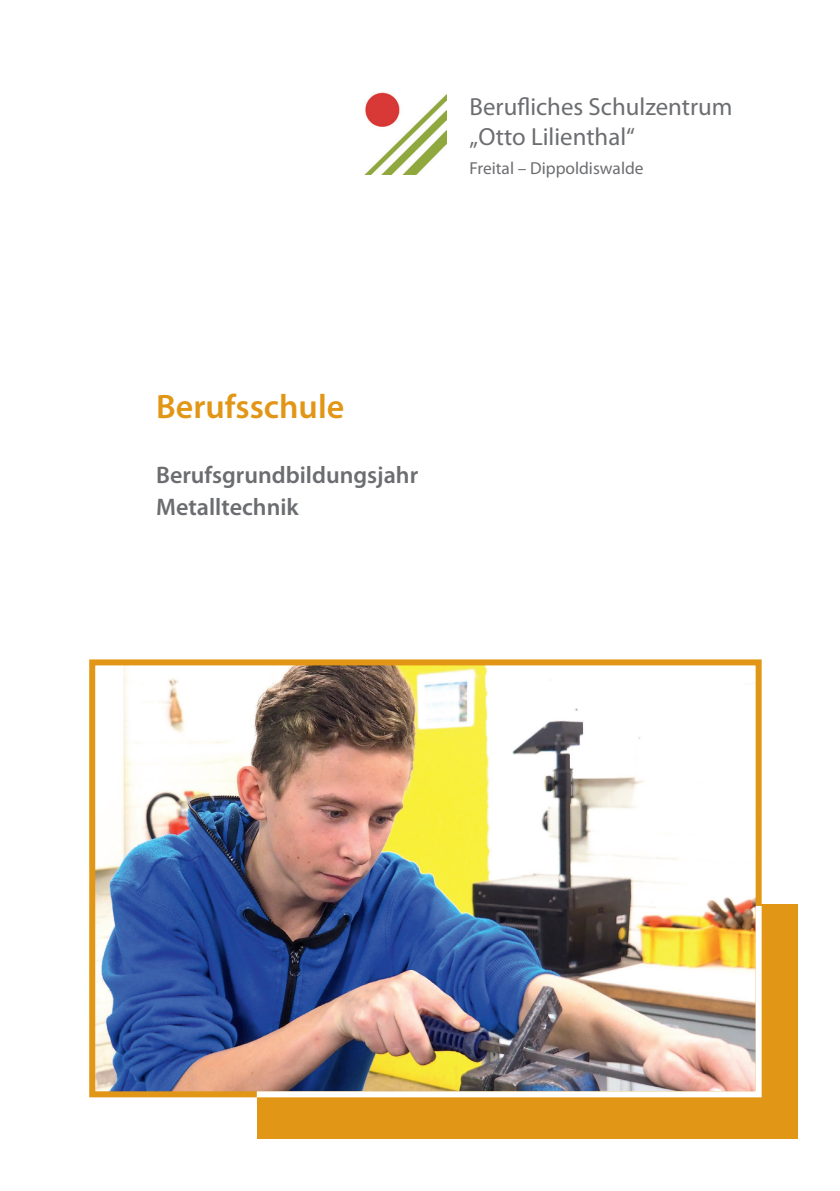
<style>
.page{position:relative;width:840px;height:1191px;background:#fff}
.page>*{position:absolute;margin:0;border:0;box-sizing:border-box;transform-origin:0 0}
.t1{font:600 34px "Myriad Pro";color:#e29616}
.t2{font:24.8px/29.8px "Myriad Pro";color:#6c6d70}
.t3{font:600 24px/32px "Myriad Pro";color:#6c6d70}
.t4{font:17.4px "Myriad Pro";color:#6c6d70}
</style>
<div class="page">
<div style="left:256px;top:904px;width:541px;height:234px;background:#e29616"></div>
<img style="left:96px;top:666px;width:658px;height:424px">
<div style="left:89px;top:659px;width:672px;height:438px;border:6px solid #e29616"></div>
<img style="left:251px;top:900px;width:511px;height:200px">
<img style="left:365px;top:92px;width:81px;height:82px">
<p class="t2" style="left:469px;top:91px;width:264px">Berufliches Schulzentrum „Otto Lilienthal“</p>
<p class="t4" style="left:469px;top:158px;width:175px">Freital – Dippoldiswalde</p>
<h1 class="t1" style="left:156px;top:385px;width:190px">Berufsschule</h1>
<p class="t3" style="left:156px;top:458px;width:263px">Berufsgrundbildungsjahr<br>Metalltechnik</p>
</div>
